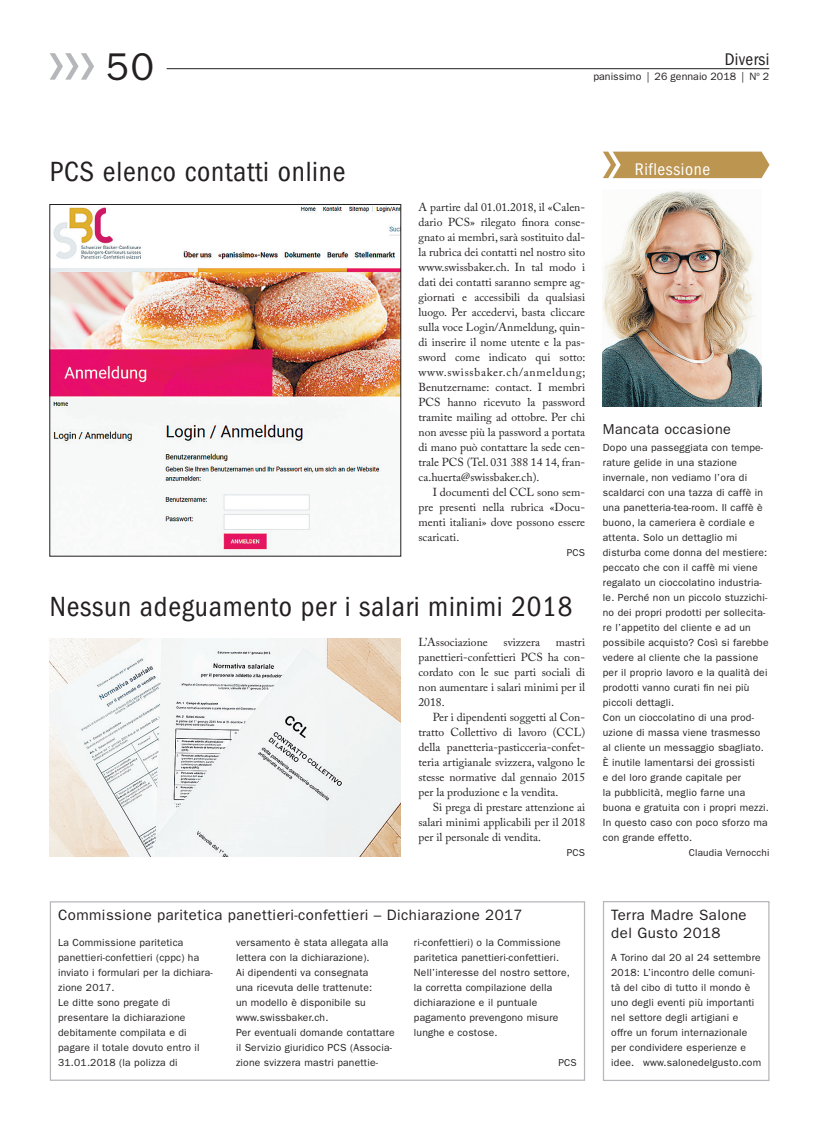
<style>
.page{position:relative;width:819px;height:1134px;background:#fff}
.page>*{position:absolute;margin:0;border:0;box-sizing:border-box;transform-origin:0 0}
.t1{font:38.75px "ITC Franklin Gothic Std";color:#231f20}
.t2{font:condensed 28.75px "ITC Franklin Gothic Std";letter-spacing:.025em;color:#231f20}
.t3{font:condensed 17.5px "ITC Franklin Gothic Std";letter-spacing:.035em;color:#fff}
.t4{font:condensed 17.5px "ITC Franklin Gothic Std";letter-spacing:.02em;color:#231f20}
.t5{font:15px/18.1px "ITC Franklin Gothic Std";letter-spacing:.03em;color:#231f20}
.t6{font:14.38px "ITC Franklin Gothic Std";letter-spacing:.025em;color:#231f20}
.t7{font:11.5px "Adobe Caslon Pro";color:#231f20}
.t8{font:11.5px "Adobe Caslon Pro";letter-spacing:.065em;color:#231f20}
.t9{font:10.62px "ITC Franklin Gothic Std";color:#231f20}
.t10{font:10.25px/15px "ITC Franklin Gothic Std";letter-spacing:.02em;color:#231f20}
.t11{font:10px "ITC Franklin Gothic Std";letter-spacing:.02em;color:#231f20}
</style>
<div class="page">
<hr style="left:167px;top:68px;width:602px;height:1px;background:#231f20">
<svg style="left:50px;top:53px;width:44px;height:27px"></svg>
<img style="left:603px;top:190px;width:158px;height:217px">
<svg style="left:603px;top:152px;width:166px;height:26px;background:#c09c5d"></svg>
<img style="left:50px;top:639px;width:351px;height:218px">
<div style="left:50px;top:901px;width:535px;height:180px;border:1px solid #b6b7bb"></div>
<div style="left:603px;top:901px;width:166px;height:180px;border:1px solid #b6b7bb"></div>
<img style="left:52px;top:206px;width:347px;height:348px">
<div style="left:50px;top:204px;width:351px;height:352px;border:1px solid #231f20"></div>
<p class="t1" style="left:106px;top:44px;width:50px">50</p>
<p class="t4" style="left:724px;top:49px;width:46px">Diversi</p>
<p class="t9" style="left:593px;top:70px;width:177px">panissimo | 26 gennaio 2018 | N<sup>o</sup> 2</p>
<p class="t2" style="left:50px;top:155px;width:297px">PCS elenco contatti online</p>
<p class="t7" style="left:418px;top:200px;width:168px">A partire dal 01.01.2018, il «Calen-</p>
<p class="t7" style="left:418px;top:215px;width:168px">dario PCS» rilegato finora conse-</p>
<p class="t7" style="left:418px;top:230px;width:168px">gnato ai membri, sarà sostituito dal-</p>
<p class="t7" style="left:418px;top:245px;width:168px">la rubrica dei contatti nel nostro sito</p>
<p class="t7" style="left:418px;top:260px;width:168px">www.swissbaker.ch. In tal modo i</p>
<p class="t7" style="left:418px;top:275px;width:168px">dati dei contatti saranno sempre ag-</p>
<p class="t7" style="left:418px;top:290px;width:168px">giornati e accessibili da qualsiasi</p>
<p class="t7" style="left:418px;top:305px;width:168px">luogo. Per accedervi, basta cliccare</p>
<p class="t7" style="left:418px;top:320px;width:168px">sulla voce Login/Anmeldung, quin-</p>
<p class="t7" style="left:418px;top:335px;width:168px">di inserire il nome utente e la pas-</p>
<p class="t7" style="left:418px;top:350px;width:168px">sword come indicato qui sotto:</p>
<p class="t8" style="left:418px;top:365px;width:168px">www.swissbaker.ch/anmeldung;</p>
<p class="t7" style="left:418px;top:380px;width:168px">Benutzername: contact. I membri</p>
<p class="t7" style="left:418px;top:395px;width:168px">PCS hanno ricevuto la password</p>
<p class="t7" style="left:418px;top:410px;width:168px">tramite mailing ad ottobre. Per chi</p>
<p class="t7" style="left:418px;top:425px;width:168px">non avesse più la password a portata</p>
<p class="t7" style="left:418px;top:440px;width:168px">di mano può contattare la sede cen-</p>
<p class="t7" style="left:418px;top:455px;width:168px">trale PCS (Tel. 031 388 14 14, fran-</p>
<p class="t7" style="left:418px;top:470px;width:122px">ca.huerta@swissbaker.ch).</p>
<p class="t7" style="left:432px;top:485px;width:154px">I documenti del CCL sono sem-</p>
<p class="t7" style="left:418px;top:500px;width:168px">pre presenti nella rubrica «Docu-</p>
<p class="t7" style="left:418px;top:515px;width:168px">menti italiani» dove possono essere</p>
<p class="t7" style="left:418px;top:530px;width:42px">scaricati.</p>
<p class="t11" style="left:566px;top:547px;width:20px">PCS</p>
<p class="t2" style="left:50px;top:590px;width:524px">Nessun adeguamento per i salari minimi 2018</p>
<p class="t7" style="left:418px;top:635px;width:71px">L’Associazione</p>
<p class="t7" style="left:503px;top:635px;width:38px">svizzera</p>
<p class="t7" style="left:555px;top:635px;width:31px">mastri</p>
<p class="t7" style="left:418px;top:650px;width:168px">panettieri-confettieri PCS ha con-</p>
<p class="t7" style="left:418px;top:665px;width:168px">cordato con le sue parti sociali di</p>
<p class="t7" style="left:418px;top:680px;width:168px">non aumentare i salari minimi per il</p>
<p class="t7" style="left:418px;top:695px;width:28px">2018.</p>
<p class="t7" style="left:432px;top:710px;width:154px">Per i dipendenti soggetti al Con-</p>
<p class="t7" style="left:418px;top:725px;width:168px">tratto Collettivo di lavoro (CCL)</p>
<p class="t7" style="left:418px;top:740px;width:168px">della panetteria-pasticceria-confet-</p>
<p class="t7" style="left:418px;top:755px;width:168px">teria artigianale svizzera, valgono le</p>
<p class="t7" style="left:418px;top:770px;width:168px">stesse normative dal gennaio 2015</p>
<p class="t7" style="left:418px;top:785px;width:141px">per la produzione e la vendita.</p>
<p class="t7" style="left:432px;top:800px;width:154px">Si prega di prestare attenzione ai</p>
<p class="t7" style="left:418px;top:815px;width:168px">salari minimi applicabili per il 2018</p>
<p class="t7" style="left:418px;top:830px;width:124px">per il personale di vendita.</p>
<p class="t11" style="left:566px;top:847px;width:20px">PCS</p>
<p class="t3" style="left:634px;top:160px;width:77px">Riflessione</p>
<p class="t6" style="left:603px;top:420px;width:129px">Mancata occasione</p>
<p class="t10" style="left:603px;top:440px;width:168px">Dopo una passeggiata con tempe&shy;rature gelide in una stazione invernale, non vediamo l’ora di scaldarci con una tazza di caffè in una panetteria-tea-room. Il caffè è buono, la cameriera è cordiale e attenta. Solo un dettaglio mi disturba come donna del mestiere: peccato che con il caffè mi viene regalato un cioccolatino industria&shy;le. Perché non un piccolo stuzzichi&shy;no dei propri prodotti per sollecita&shy;re l’appetito del cliente e ad un possibile acquisto? Così si farebbe vedere al cliente che la passione per il proprio lavoro e la qualità dei prodotti vanno curati fin nei più piccoli dettagli.<br>Con un cioccolatino di una prod&shy;uzione di massa viene trasmesso al cliente un messaggio sbagliato.<br>È inutile lamentarsi dei grossisti<br>e del loro grande capitale per<br>la pubblicità, meglio farne una buona e gratuita con i propri mezzi.<br>In questo caso con poco sforzo ma con grande effetto.</p>
<p class="t11" style="left:688px;top:847px;width:82px">Claudia Vernocchi</p>
<p class="t5" style="left:58px;top:906px;width:466px">Commissione paritetica panettieri-confettieri – Dichiarazione 2017</p>
<p class="t10" style="left:58px;top:935px;width:156px">La Commissione paritetica panettieri-confettieri (cppc) ha inviato i formulari per la dichiara&shy;zione 2017.<br>Le ditte sono pregate di presentare la dichiarazione debitamente compilata e di pagare il totale dovuto entro il<br>31.01.2018 (la polizza di</p>
<p class="t10" style="left:236px;top:935px;width:160px">versamento è stata allegata alla lettera con la dichiarazione).<br>Ai dipendenti va consegnata<br>una ricevuta delle trattenute:<br>un modello è disponibile su www.swissbaker.ch.<br>Per eventuali domande contattare il Servizio giuridico PCS (Associa&shy;zione svizzera mastri panettie-</p>
<p class="t10" style="left:414px;top:935px;width:157px">ri-confettieri) o la Commissione paritetica panettieri-confettieri.<br>Nell’interesse del nostro settore, la corretta compilazione della dichiarazione e il puntuale pagamento prevengono misure lunghe e costose.</p>
<p class="t11" style="left:558px;top:1057px;width:20px">PCS</p>
<p class="t5" style="left:611px;top:905px;width:137px">Terra Madre Salone del Gusto 2018</p>
<p class="t10" style="left:611px;top:950px;width:151px">A Torino dal 20 al 24 settembre<br>2018: L’incontro delle comuni&shy;tà del cibo di tutto il mondo è uno degli eventi più importanti nel settore degli artigiani e offre un forum internazionale per condividere esperienze e idee. www.salonedelgusto.com</p>
</div>
